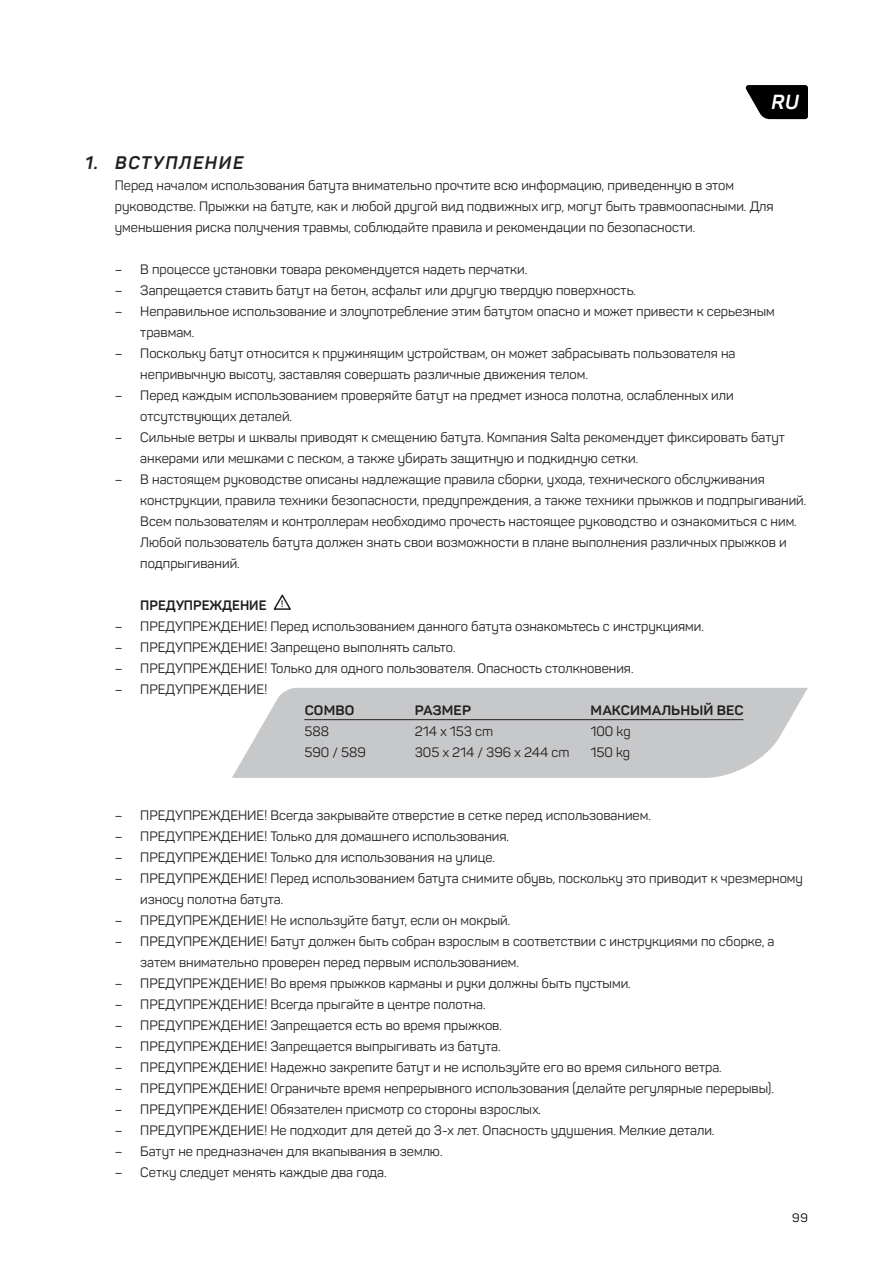
<style>
.page{position:relative;width:893px;height:1263px;background:#fff}
.page>*{position:absolute;margin:0;border:0;box-sizing:border-box;transform-origin:0 0}
.t1{font:italic 700 20.1px "Panton";color:#fff}
.t2{font:italic 700 18px "Panton";letter-spacing:.085em;color:#231f20}
.t3{font:13.5px/21px "Panton";color:#231f20}
.t4{font:700 13.5px "Panton";letter-spacing:.01em;color:#231f20;scale:1.06 1}
.t5{font:700 13.5px "Panton";letter-spacing:.01em;color:#231f20}
.t6{font:12px "Panton";color:#000001}
.t7{font:700 9px "Panton";color:#231f20}
</style>
<div class="page">
<svg style="left:745px;top:85px;width:63px;height:34px"></svg>
<svg style="left:232px;top:688px;width:576px;height:90px;fill:#c7c8ca"></svg>
<hr style="left:305px;top:719px;width:438px;height:1px;background:#231f20">
<svg style="left:273px;top:594px;width:18px;height:16px"></svg>
<h1 class="t1" style="left:771px;top:90px;width:29px">RU</h1>
<h2 class="t2" style="left:85px;top:151px;width:160px">1. ВСТУПЛЕНИЕ</h2>
<p class="t3" style="left:115px;top:175px;width:660px">Перед началом использования батута внимательно прочтите всю информацию, приведенную в этом руководстве. Прыжки на батуте, как и любой другой вид подвижных игр, могут быть травмоопасными. Для уменьшения риска получения травмы, соблюдайте правила и рекомендации по безопасности.</p>
<p class="t3" style="left:115px;top:259px;width:414px">– В процессе установки товара рекомендуется надеть перчатки.</p>
<p class="t3" style="left:115px;top:280px;width:523px">– Запрещается ставить батут на бетон, асфальт или другую твердую поверхность.</p>
<p class="t3" style="left:140px;top:301px;width:636px;text-indent:-26px">– Неправильное использование и злоупотребление этим батутом опасно и может привести к серьезным травмам.</p>
<p class="t3" style="left:140px;top:343px;width:597px;text-indent:-26px">– Поскольку батут относится к пружинящим устройствам, он может забрасывать пользователя на непривычную высоту, заставляя совершать различные движения телом.</p>
<p class="t3" style="left:140px;top:385px;width:595px;text-indent:-26px">– Перед каждым использованием проверяйте батут на предмет износа полотна, ослабленных или отсутствующих деталей.</p>
<p class="t3" style="left:140px;top:427px;width:646px;text-indent:-26px">– Сильные ветры и шквалы приводят к смещению батута. Компания Salta рекомендует фиксировать батут анкерами или мешками с песком, а также убирать защитную и подкидную сетки.</p>
<p class="t3" style="left:140px;top:469px;width:668px;text-indent:-26px">– В настоящем руководстве описаны надлежащие правила сборки, ухода, технического обслуживания конструкции, правила техники безопасности, предупреждения, а также техники прыжков и подпрыгиваний.<br>Всем пользователям и контроллерам необходимо прочесть настоящее руководство и ознакомиться с ним.<br>Любой пользователь батута должен знать свои возможности в плане выполнения различных прыжков и подпрыгиваний.</p>
<p class="t5" style="left:140px;top:597px;width:128px">ПРЕДУПРЕЖДЕНИЕ</p>
<p class="t3" style="left:115px;top:616px;width:591px">– ПРЕДУПРЕЖДЕНИЕ! Перед использованием данного батута ознакомьтесь с инструкциями.</p>
<p class="t3" style="left:115px;top:637px;width:342px">– ПРЕДУПРЕЖДЕНИЕ! Запрещено выполнять сальто.</p>
<p class="t3" style="left:115px;top:658px;width:520px">– ПРЕДУПРЕЖДЕНИЕ! Только для одного пользователя. Опасность столкновения.</p>
<p class="t3" style="left:115px;top:679px;width:154px">– ПРЕДУПРЕЖДЕНИЕ!</p>
<p class="t7" style="left:281px;top:598px;width:4px">!</p>
<p class="t4" style="left:305px;top:702px;width:48px">COMBO</p>
<p class="t3" style="left:305px;top:721px;width:63px">588<br>590 / 589</p>
<p class="t4" style="left:415px;top:702px;width:55px">РАЗМЕР</p>
<p class="t3" style="left:415px;top:721px;width:156px">214 x 153 cm<br>305 x 214 / 396 x 244 cm</p>
<p class="t4" style="left:591px;top:702px;width:146px">МАКСИМАЛЬНЫЙ ВЕС</p>
<p class="t3" style="left:590px;top:721px;width:42px">100 kg<br>150 kg</p>
<p class="t3" style="left:115px;top:805px;width:538px">– ПРЕДУПРЕЖДЕНИЕ! Всегда закрывайте отверстие в сетке перед использованием.</p>
<p class="t3" style="left:115px;top:826px;width:396px">– ПРЕДУПРЕЖДЕНИЕ! Только для домашнего использования.</p>
<p class="t3" style="left:115px;top:847px;width:382px">– ПРЕДУПРЕЖДЕНИЕ! Только для использования на улице.</p>
<p class="t3" style="left:140px;top:868px;width:664px;text-indent:-26px">– ПРЕДУПРЕЖДЕНИЕ! Перед использованием батута снимите обувь, поскольку это приводит к чрезмерному износу полотна батута.</p>
<p class="t3" style="left:115px;top:910px;width:397px">– ПРЕДУПРЕЖДЕНИЕ! Не используйте батут, если он мокрый.</p>
<p class="t3" style="left:140px;top:931px;width:636px;text-indent:-26px">– ПРЕДУПРЕЖДЕНИЕ! Батут должен быть собран взрослым в соответствии с инструкциями по сборке, а затем внимательно проверен перед первым использованием.</p>
<p class="t3" style="left:115px;top:973px;width:517px">– ПРЕДУПРЕЖДЕНИЕ! Во время прыжков карманы и руки должны быть пустыми.</p>
<p class="t3" style="left:115px;top:994px;width:372px">– ПРЕДУПРЕЖДЕНИЕ! Всегда прыгайте в центре полотна.</p>
<p class="t3" style="left:115px;top:1015px;width:389px">– ПРЕДУПРЕЖДЕНИЕ! Запрещается есть во время прыжков.</p>
<p class="t3" style="left:115px;top:1036px;width:387px">– ПРЕДУПРЕЖДЕНИЕ! Запрещается выпрыгивать из батута.</p>
<p class="t3" style="left:115px;top:1057px;width:608px">– ПРЕДУПРЕЖДЕНИЕ! Надежно закрепите батут и не используйте его во время сильного ветра.</p>
<p class="t3" style="left:115px;top:1078px;width:661px">– ПРЕДУПРЕЖДЕНИЕ! Ограничьте время непрерывного использования (делайте регулярные перерывы).</p>
<p class="t3" style="left:115px;top:1099px;width:428px">– ПРЕДУПРЕЖДЕНИЕ! Обязателен присмотр со стороны взрослых.</p>
<p class="t3" style="left:115px;top:1120px;width:601px">– ПРЕДУПРЕЖДЕНИЕ! Не подходит для детей до 3-х лет. Опасность удушения. Мелкие детали.</p>
<p class="t3" style="left:115px;top:1141px;width:329px">– Батут не предназначен для вкапывания в землю.</p>
<p class="t3" style="left:115px;top:1162px;width:273px">– Сетку следует менять каждые два года.</p>
<p class="t6" style="left:792px;top:1210px;width:17px">99</p>
</div>
